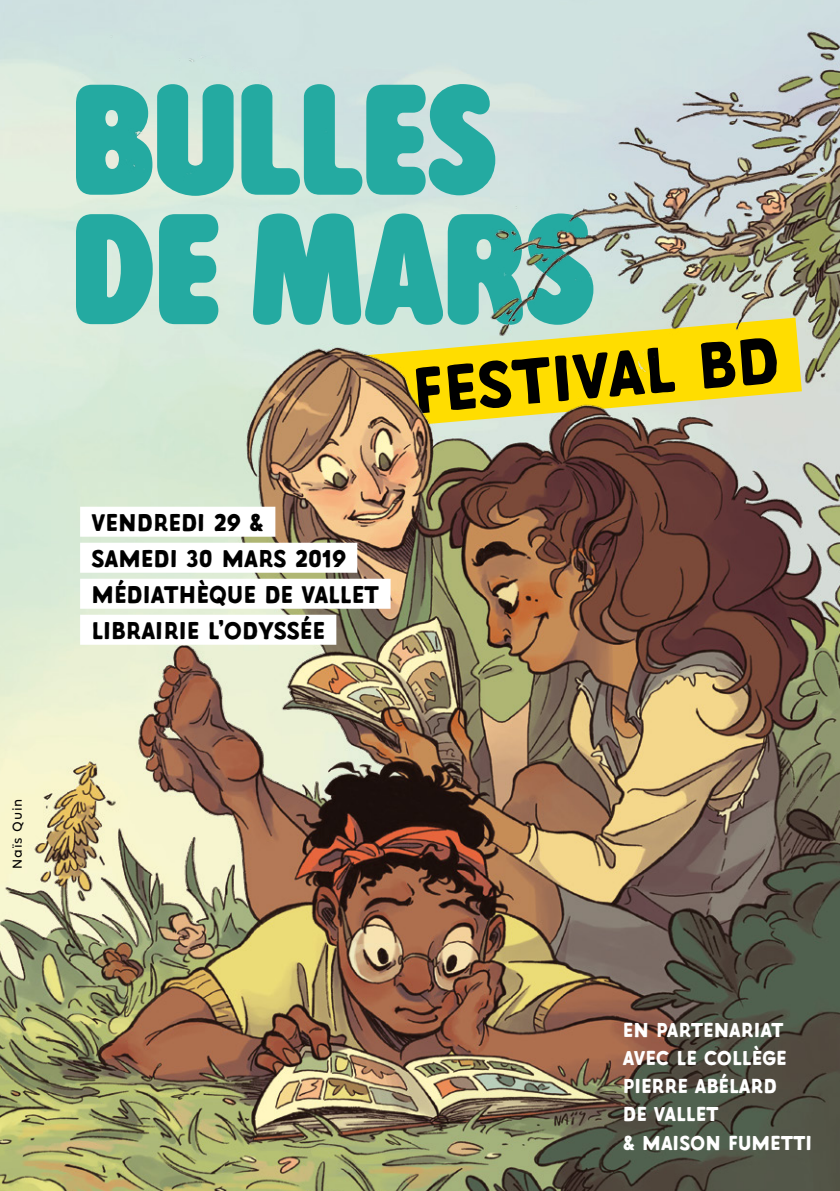
<style>
.page{position:relative;width:840px;height:1191px;background:#fff}
.page>*{position:absolute;margin:0;border:0;box-sizing:border-box;transform-origin:0 0}
.t1{font:157.2px/129.4px "Alphabet Soup";color:#24aaa1}
.t2{font:64px "Labours";color:#000}
.t3{font:24px "Labours";color:#000}
.t4{font:20px/28.2px "Labours";color:#fff}
.t5{font:500 14px "Volte";letter-spacing:.07em;color:#000}
</style>
<div class="page">
<img style="left:0;top:0;width:839px;height:1191px">
<svg style="left:358px;top:318px;width:443px;height:111px;background:#e7d34b"></svg>
<div style="left:80px;top:507px;width:195px;height:30px;background:#fff"></div>
<div style="left:80px;top:543px;width:277px;height:30px;background:#fff"></div>
<div style="left:80px;top:579px;width:310px;height:30px;background:#fff"></div>
<div style="left:80px;top:615px;width:256px;height:30px;background:#fff"></div>
<p class="t1" style="left:72px;top:72px;width:524px">BULLES<br>DE MARS</p>
<p class="t2" style="left:408px;top:346px;width:369px;rotate:-5deg">FESTIVAL BD</p>
<p class="t3" style="left:91px;top:506px;width:174px">VENDREDI 29 &amp;</p>
<p class="t3" style="left:91px;top:542px;width:256px">SAMEDI 30 MARS 2019</p>
<p class="t3" style="left:91px;top:578px;width:289px">MÉDIATHÈQUE DE VALLET</p>
<p class="t3" style="left:91px;top:614px;width:235px">LIBRAIRIE L’ODYSSÉE</p>
<p class="t5" style="left:9px;top:869px;width:72px;rotate:-90deg">Naïs Quin</p>
<p class="t4" style="left:622px;top:1015px;width:191px">EN PARTENARIAT<br>AVEC LE COLLÈGE<br>PIERRE ABÉLARD<br>DE VALLET<br>&amp; MAISON FUMETTI</p>
</div>
